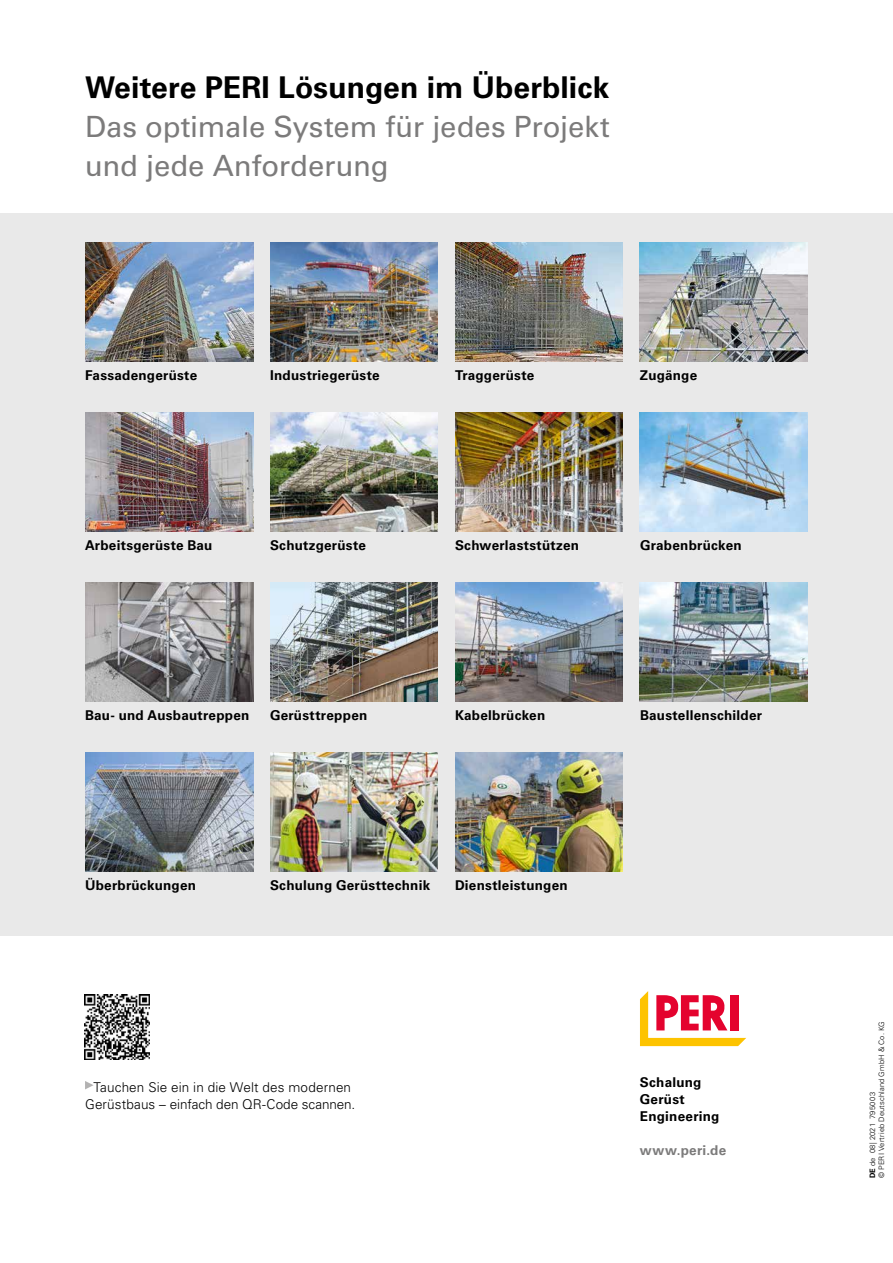
<style>
.page{position:relative;width:893px;height:1263px;background:#fff}
.page>*{position:absolute;margin:0;border:0;box-sizing:border-box;transform-origin:0 0}
.t1{font:700 30px "Univers LT Pro";color:#000}
.t2{font:29.25px/39px "Univers LTCYR 55 Roman";letter-spacing:-.005em;color:#7c7b7b}
.t3{font:700 13.5px/17px "Univers LT Pro";letter-spacing:.02em;color:#000}
.t4{font:300 13.5px/17px "Univers LT Pro";letter-spacing:.01em;color:#000;text-align:center}
.t5{font:700 13.5px "Univers LT Pro";letter-spacing:.02em;color:#7c7b7b}
.t6{font:300 7.5px/9px "Univers LT Pro";letter-spacing:.02em;color:#000}
.s1{font-weight:700}
</style>
<div class="page">
<div style="left:0;top:213px;width:893px;height:722px;background:#e9e9e9"></div>
<img style="left:85px;top:582px;width:168px;height:119px">
<img style="left:85px;top:242px;width:168px;height:119px">
<img style="left:85px;top:413px;width:168px;height:119px">
<img style="left:455px;top:242px;width:168px;height:119px">
<img style="left:270px;top:412px;width:168px;height:119px">
<img style="left:640px;top:583px;width:168px;height:118px">
<img style="left:270px;top:583px;width:168px;height:119px">
<img style="left:640px;top:413px;width:168px;height:119px">
<img style="left:270px;top:753px;width:168px;height:119px">
<img style="left:270px;top:242px;width:168px;height:119px">
<img style="left:455px;top:583px;width:168px;height:119px">
<img style="left:85px;top:753px;width:168px;height:119px">
<img style="left:455px;top:753px;width:168px;height:119px">
<img style="left:640px;top:242px;width:168px;height:119px">
<img style="left:455px;top:413px;width:168px;height:119px">
<svg style="left:640px;top:991px;width:106px;height:55px"></svg>
<div style="left:730px;top:995px;width:8px;height:35px;background:#e4032e"></div>
<img style="left:85px;top:994px;width:65px;height:65px">
<svg style="left:85px;top:1081px;width:9px;height:8px"></svg>
<h1 class="t1" style="left:85px;top:70px;width:526px">Weitere PERI Lösungen im Überblick</h1>
<h2 class="t2" style="left:85px;top:106px;width:526px">Das optimale System für jedes Projekt und jede Anforderung</h2>
<p class="t3" style="left:85px;top:367px;width:114px">Fassadengerüste</p>
<p class="t3" style="left:270px;top:367px;width:111px">Industriegerüste</p>
<p class="t3" style="left:455px;top:367px;width:81px">Traggerüste</p>
<p class="t3" style="left:640px;top:367px;width:59px">Zugänge</p>
<p class="t3" style="left:85px;top:538px;width:129px">Arbeitsgerüste Bau</p>
<p class="t3" style="left:270px;top:537px;width:97px">Schutzgerüste</p>
<p class="t3" style="left:455px;top:537px;width:126px">Schwerlaststützen</p>
<p class="t3" style="left:640px;top:538px;width:103px">Grabenbrücken</p>
<p class="t3" style="left:85px;top:707px;width:166px">Bau- und Ausbautreppen</p>
<p class="t3" style="left:270px;top:708px;width:99px">Gerüsttreppen</p>
<p class="t3" style="left:455px;top:708px;width:92px">Kabelbrücken</p>
<p class="t3" style="left:640px;top:707px;width:124px">Baustellenschilder</p>
<p class="t3" style="left:85px;top:878px;width:113px">Überbrückungen</p>
<p class="t3" style="left:455px;top:878px;width:114px">Dienstleistungen</p>
<p class="t3" style="left:270px;top:878px;width:162px">Schulung Gerüsttechnik</p>
<p class="t4" style="left:85px;top:1078px;width:272px">Tauchen Sie ein in die Welt des modernen<br>Gerüstbaus – einfach den QR-Code scannen.</p>
<p class="t3" style="left:640px;top:1074px;width:81px">Schalung<br>Gerüst<br>Engineering</p>
<p class="t5" style="left:640px;top:1142px;width:88px">www.peri.de</p>
<p class="t6" style="left:868px;top:1178px;width:159px;rotate:-90deg"><span class="s1">DE</span> de 08| 2021 795003<br>© PERI Vertrieb Deutschland GmbH &amp; Co. KG</p>
</div>
